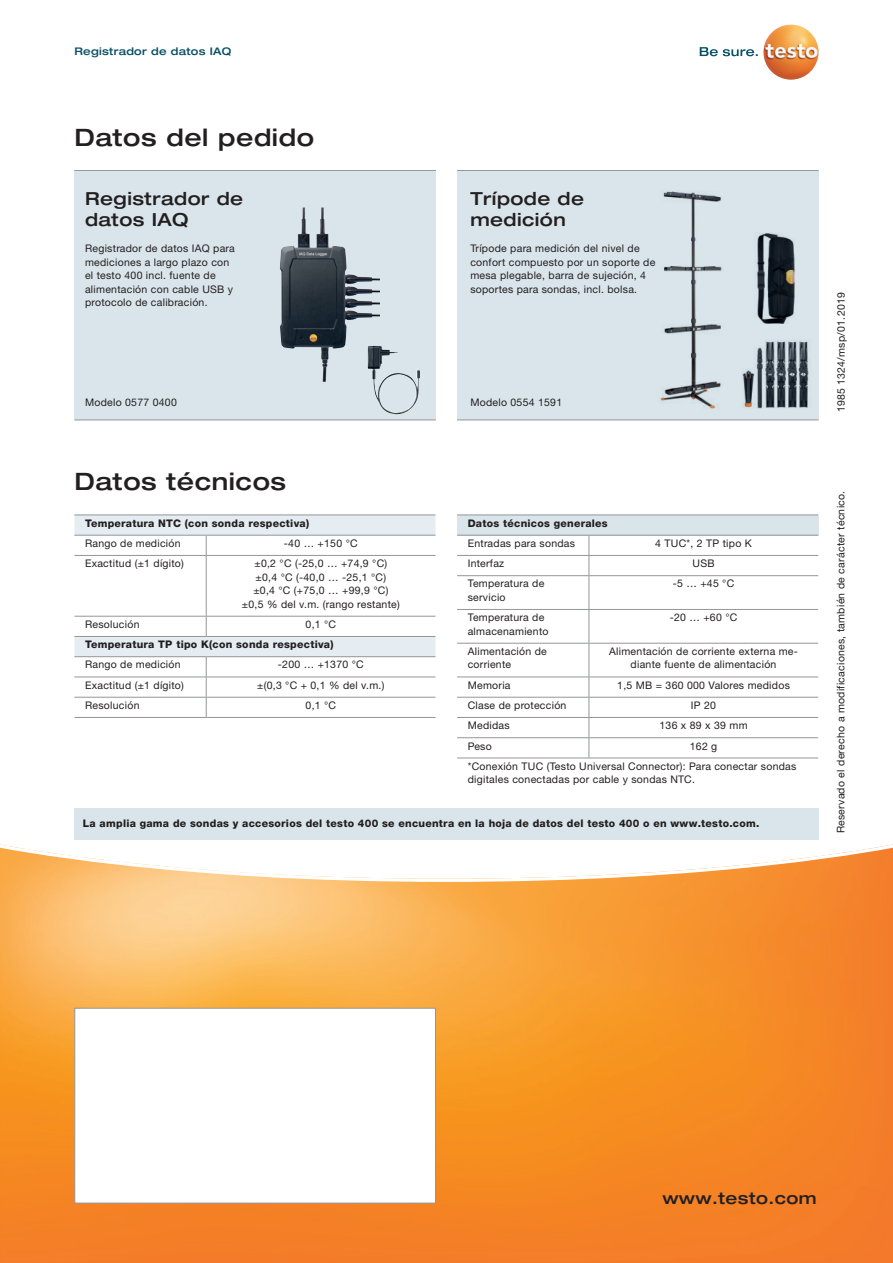
<style>
.page{position:relative;width:893px;height:1263px;background:#fff}
.page>*{position:absolute;margin:0;border:0;box-sizing:border-box;transform-origin:0 0}
.t1{font:500 expanded 24px "Helvetica Neue LTW1 G";letter-spacing:.025em;color:#231f20}
.t2{font:500 expanded 18px/21px "Helvetica Neue LTW1 G";letter-spacing:.025em;color:#231f20}
.t3{font:500 expanded 16.5px "Helvetica Neue LTW1 G";letter-spacing:.025em;color:#231f20}
.t4{font:10.5px/13.5px "Helvetica Neue LTW1 G";letter-spacing:.025em;color:#231f20}
.t5{font:800 10.5px "Helvetica Neue LTW1 G";letter-spacing:.025em;color:#231f20}
.t6{font:500 expanded 10.5px "Helvetica Neue LTW1 G";letter-spacing:.025em;color:#074f64}
</style>
<div class="page">
<svg style="left:700px;top:47px;width:58px;height:9px"></svg>
<img style="left:763px;top:24px;width:56px;height:56px;border-radius:28px">
<div style="left:74px;top:170px;width:362px;height:250px;background:#d9e5eb"></div>
<div style="left:457px;top:170px;width:362px;height:250px;background:#d9e5eb"></div>
<hr style="left:74px;top:170px;width:362px;height:1px;background:#939598">
<hr style="left:457px;top:170px;width:362px;height:1px;background:#939598">
<hr style="left:74px;top:420px;width:362px;height:1px;background:#939598">
<hr style="left:457px;top:420px;width:362px;height:1px;background:#939598">
<img style="left:280px;top:207px;width:100px;height:175px">
<svg style="left:0;top:844px;width:893px;height:419px;background:#f79e46"></svg>
<img style="left:368px;top:346px;width:52px;height:68px">
<img style="left:742px;top:341px;width:67px;height:68px">
<img style="left:756px;top:233px;width:39px;height:91px">
<img style="left:660px;top:191px;width:62px;height:218px">
<div style="left:74px;top:1008px;width:362px;height:195px;background:#fff;border:1px solid #939598"></div>
<svg style="left:74px;top:515px;width:361px;height:141px"></svg>
<hr style="left:74px;top:555px;width:132px;height:1px;background:#939598">
<hr style="left:74px;top:616px;width:132px;height:1px;background:#939598">
<hr style="left:74px;top:677px;width:132px;height:1px;background:#939598">
<hr style="left:74px;top:697px;width:132px;height:1px;background:#939598">
<hr style="left:74px;top:717px;width:132px;height:1px;background:#939598">
<hr style="left:206px;top:717px;width:229px;height:1px;background:#939598">
<hr style="left:74px;top:514px;width:132px;height:1px;background:#939598">
<hr style="left:206px;top:514px;width:229px;height:1px;background:#939598">
<hr style="left:74px;top:535px;width:132px;height:1px;background:#939598">
<hr style="left:74px;top:636px;width:132px;height:1px;background:#939598">
<hr style="left:206px;top:636px;width:229px;height:1px;background:#939598">
<hr style="left:74px;top:656px;width:132px;height:1px;background:#939598">
<hr style="left:206px;top:535px;width:229px;height:1px;background:#939598">
<svg style="left:206px;top:535px;width:1px;height:20px"></svg>
<hr style="left:206px;top:555px;width:229px;height:1px;background:#939598">
<hr style="left:206px;top:556px;width:1px;height:60px;background:#939598">
<hr style="left:206px;top:616px;width:229px;height:1px;background:#939598">
<svg style="left:206px;top:616px;width:1px;height:20px"></svg>
<hr style="left:206px;top:656px;width:229px;height:1px;background:#939598">
<hr style="left:206px;top:677px;width:229px;height:1px;background:#939598">
<hr style="left:206px;top:697px;width:229px;height:1px;background:#939598">
<svg style="left:206px;top:657px;width:1px;height:60px"></svg>
<div style="left:457px;top:515px;width:361px;height:20px;background:#d9e5eb"></div>
<hr style="left:457px;top:514px;width:132px;height:1px;background:#939598">
<hr style="left:589px;top:514px;width:229px;height:1px;background:#939598">
<hr style="left:457px;top:555px;width:132px;height:1px;background:#939598">
<hr style="left:457px;top:575px;width:132px;height:1px;background:#939598">
<hr style="left:457px;top:609px;width:132px;height:1px;background:#939598">
<hr style="left:457px;top:643px;width:132px;height:1px;background:#939598">
<hr style="left:457px;top:677px;width:132px;height:1px;background:#939598">
<hr style="left:457px;top:697px;width:132px;height:1px;background:#939598">
<hr style="left:457px;top:717px;width:132px;height:1px;background:#939598">
<hr style="left:457px;top:737px;width:132px;height:1px;background:#939598">
<hr style="left:589px;top:575px;width:229px;height:1px;background:#939598">
<hr style="left:589px;top:576px;width:1px;height:33px;background:#939598">
<hr style="left:589px;top:609px;width:229px;height:1px;background:#939598">
<hr style="left:589px;top:610px;width:1px;height:33px;background:#939598">
<hr style="left:589px;top:644px;width:1px;height:33px;background:#939598">
<hr style="left:589px;top:737px;width:229px;height:1px;background:#939598">
<hr style="left:589px;top:717px;width:229px;height:1px;background:#939598">
<hr style="left:589px;top:643px;width:229px;height:1px;background:#939598">
<hr style="left:589px;top:697px;width:229px;height:1px;background:#939598">
<hr style="left:457px;top:535px;width:132px;height:1px;background:#939598">
<hr style="left:589px;top:677px;width:229px;height:1px;background:#939598">
<svg style="left:589px;top:677px;width:1px;height:81px"></svg>
<hr style="left:589px;top:535px;width:229px;height:1px;background:#939598">
<svg style="left:589px;top:535px;width:1px;height:40px"></svg>
<hr style="left:589px;top:555px;width:229px;height:1px;background:#939598">
<hr style="left:457px;top:758px;width:132px;height:1px;background:#939598">
<hr style="left:589px;top:758px;width:229px;height:1px;background:#939598">
<div style="left:74px;top:808px;width:745px;height:31px;background:#d9e5eb"></div>
<p class="t6" style="left:74px;top:44px;width:158px">Registrador de datos IAQ</p>
<h1 class="t1" style="left:74px;top:122px;width:241px">Datos del pedido</h1>
<h2 class="t2" style="left:85px;top:187px;width:160px">Registrador de datos IAQ</h2>
<h2 class="t2" style="left:470px;top:187px;width:115px">Trípode de medición</h2>
<p class="t4" style="left:85px;top:241px;width:151px">Registrador de datos IAQ para mediciones a largo plazo con el testo 400 incl. fuente de alimentación con cable USB y protocolo de calibración.</p>
<p class="t4" style="left:470px;top:241px;width:186px">Trípode para medición del nivel de confort compuesto por un soporte de mesa plegable, barra de sujeción, 4 soportes para sondas, incl. bolsa.</p>
<p class="t4" style="left:85px;top:395px;width:93px">Modelo 0577 0400</p>
<p class="t4" style="left:470px;top:395px;width:93px">Modelo 0554 1591</p>
<h1 class="t1" style="left:74px;top:466px;width:213px">Datos técnicos</h1>
<p class="t5" style="left:85px;top:517px;width:226px">Temperatura NTC (con sonda respectiva)</p>
<p class="t4" style="left:85px;top:536px;width:97px">Rango de medición</p>
<p class="t4" style="left:284px;top:536px;width:75px">-40 … +150 °C</p>
<p class="t4" style="left:85px;top:557px;width:100px">Exactitud (±1 dígito)</p>
<p class="t4" style="left:242px;top:557px;width:159px;text-align:center">±0,2 °C (-25,0 … +74,9 °C)<br>±0,4 °C (-40,0 … -25,1 °C)<br>±0,4 °C (+75,0 … +99,9 °C) ±0,5 % del v.m. (rango restante)</p>
<p class="t4" style="left:85px;top:617px;width:56px">Resolución</p>
<p class="t4" style="left:306px;top:617px;width:32px">0,1 °C</p>
<p class="t5" style="left:85px;top:638px;width:250px">Temperatura TP tipo K(con sonda respectiva)</p>
<p class="t4" style="left:85px;top:658px;width:97px">Rango de medición</p>
<p class="t4" style="left:278px;top:658px;width:87px">-200 … +1370 °C</p>
<p class="t4" style="left:85px;top:678px;width:100px">Exactitud (±1 dígito)</p>
<p class="t4" style="left:257px;top:678px;width:129px">±(0,3 °C + 0,1 % del v.m.)</p>
<p class="t4" style="left:85px;top:698px;width:56px">Resolución</p>
<p class="t4" style="left:306px;top:698px;width:32px">0,1 °C</p>
<p class="t5" style="left:468px;top:517px;width:142px">Datos técnicos generales</p>
<p class="t4" style="left:468px;top:536px;width:109px">Entradas para sondas</p>
<p class="t4" style="left:655px;top:536px;width:98px">4 TUC*, 2 TP tipo K</p>
<p class="t4" style="left:468px;top:557px;width:38px">Interfaz</p>
<p class="t4" style="left:692px;top:557px;width:24px">USB</p>
<p class="t4" style="left:468px;top:577px;width:78px">Temperatura de servicio</p>
<p class="t4" style="left:673px;top:577px;width:63px">-5 … +45 °C</p>
<p class="t4" style="left:468px;top:611px;width:82px">Temperatura de almacenamiento</p>
<p class="t4" style="left:670px;top:611px;width:69px">-20 … +60 °C</p>
<p class="t4" style="left:468px;top:644px;width:81px">Alimentación de corriente</p>
<p class="t4" style="left:609px;top:644px;width:190px;text-align:center">Alimentación de corriente externa me&shy;diante fuente de alimentación</p>
<p class="t4" style="left:468px;top:678px;width:44px">Memoria</p>
<p class="t4" style="left:617px;top:678px;width:174px">1,5 MB = 360 000 Valores medidos</p>
<p class="t4" style="left:468px;top:698px;width:100px">Clase de protección</p>
<p class="t4" style="left:691px;top:698px;width:27px">IP 20</p>
<p class="t4" style="left:468px;top:719px;width:44px">Medidas</p>
<p class="t4" style="left:659px;top:719px;width:90px">136 x 89 x 39 mm</p>
<p class="t4" style="left:468px;top:739px;width:26px">Peso</p>
<p class="t4" style="left:468px;top:735px;width:330px;line-height:20.2px;text-indent:222px">162 g<br>*Conexión TUC (Testo Universal Connector): Para conectar sondas</p>
<p class="t4" style="left:468px;top:773px;width:229px">digitales conectadas por cable y sondas NTC.</p>
<p class="t5" style="left:83px;top:817px;width:678px">La amplia gama de sondas y accesorios del testo 400 se encuentra en la hoja de datos del testo 400 o en www.testo.com.</p>
<p class="t4" style="left:834px;top:412px;width:122px;rotate:-90deg">1985 1324/msp/01.2019</p>
<p class="t4" style="left:834px;top:833px;width:344px;rotate:-90deg">Reservado el derecho a modificaciones, también de carácter técnico.</p>
<h3 class="t3" style="left:662px;top:1187px;width:156px">www.testo.com</h3>
</div>
